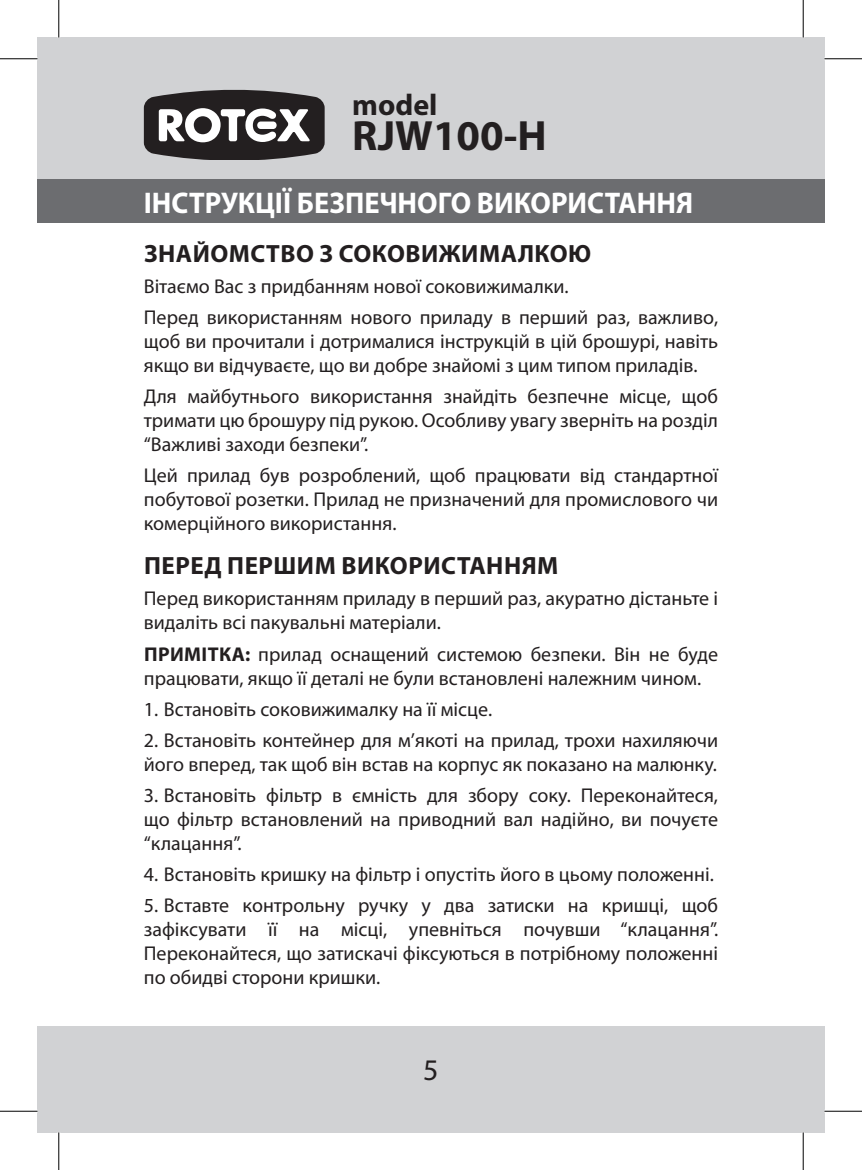
<style>
.page{position:relative;width:862px;height:1170px;background:#fff}
.page>*{position:absolute;margin:0;border:0;box-sizing:border-box;transform-origin:0 0}
.t1{font:700 42.5px "Myriad Pro";color:#231f20}
.t2{font:700 30px "Myriad Pro";color:#fff;scale:.95 1}
.t3{font:700 30px "Myriad Pro";color:#231f20}
.t4{font:30px "Myriad Pro";color:#231f20}
.Text{font:700 25px "Myriad Pro";letter-spacing:.02em;color:#231f20}
.Text-2{font:20px/24px "Myriad Pro";color:#231f20;text-align:justify}
.s1{font-weight:700}
</style>
<div class="page">
<div style="left:38px;top:38px;width:21px;height:185px;background:#d1d2d4"></div>
<div style="left:59px;top:38px;width:765px;height:185px;background:#d1d2d4"></div>
<div style="left:38px;top:180px;width:21px;height:43px;background:#6c6d70"></div>
<div style="left:59px;top:180px;width:765px;height:43px;background:#6c6d70"></div>
<div style="left:38px;top:1026px;width:21px;height:106px;background:#d1d2d4"></div>
<div style="left:59px;top:1026px;width:765px;height:106px;background:#d1d2d4"></div>
<svg style="left:144px;top:90px;width:181px;height:69px"></svg>
<hr style="left:0;top:58px;width:38px;height:1px;background:#000">
<hr style="left:824px;top:58px;width:38px;height:1px;background:#000">
<hr style="left:0;top:1111px;width:38px;height:1px;background:#000">
<hr style="left:824px;top:1111px;width:38px;height:1px;background:#000">
<hr style="left:58px;top:0;width:1px;height:38px;background:#000">
<hr style="left:58px;top:1132px;width:1px;height:38px;background:#000">
<hr style="left:802px;top:0;width:1px;height:38px;background:#000">
<hr style="left:802px;top:1132px;width:1px;height:38px;background:#000">
<h2 class="t3" style="left:352px;top:85px;width:87px">model</h2>
<h1 class="t1" style="left:352px;top:108px;width:196px">RJW100-H</h1>
<p class="t2" style="left:144px;top:183px;width:580px">ІНСТРУКЦІЇ БЕЗПЕЧНОГО ВИКОРИСТАННЯ</p>
<p class="Text" style="left:144px;top:237px;width:449px">ЗНАЙОМСТВО З СОКОВИЖИМАЛКОЮ</p>
<p class="Text-2" style="left:144px;top:274px;width:426px">Вітаємо Вас з придбанням нової соковижималки.</p>
<p class="Text-2" style="left:144px;top:305px;width:576px">Перед використанням нового приладу в перший раз, важливо, щоб ви прочитали і дотрималися інструкцій в цій брошурі, навіть якщо ви відчуваєте, що ви добре знайомі з цим типом приладів.</p>
<p class="Text-2" style="left:144px;top:384px;width:575px">Для майбутнього використання знайдіть безпечне місце, щоб тримати цю брошуру під рукою. Особливу увагу зверніть на розділ “Важливі заходи безпеки”.</p>
<p class="Text-2" style="left:144px;top:463px;width:576px">Цей прилад був розроблений, щоб працювати від стандартної побутової розетки. Прилад не призначений для промислового чи комерційного використання.</p>
<p class="Text" style="left:144px;top:550px;width:416px">ПЕРЕД ПЕРШИМ ВИКОРИСТАННЯМ</p>
<p class="Text-2" style="left:144px;top:586px;width:576px">Перед використанням приладу в перший раз, акуратно дістаньте і видаліть всі пакувальні матеріали.</p>
<p class="Text-2" style="left:144px;top:641px;width:575px"><span class="s1">ПРИМІТКА:</span> прилад оснащений системою безпеки. Він не буде працювати, якщо її деталі не були встановлені належним чином.</p>
<p class="Text-2" style="left:144px;top:697px;width:350px">1. Встановіть соковижималку на її місце.</p>
<p class="Text-2" style="left:144px;top:728px;width:576px">2. Встановіть контейнер для м’якоті на прилад, трохи нахиляючи його вперед, так щоб він встав на корпус як показано на малюнку.</p>
<p class="Text-2" style="left:144px;top:783px;width:576px">3. Встановіть фільтр в ємність для збору соку. Переконайтеся, що фільтр встановлений на приводний вал надійно, ви почуєте “клацання”.</p>
<p class="Text-2" style="left:144px;top:862px;width:571px">4. Встановіть кришку на фільтр і опустіть його в цьому положенні.</p>
<p class="Text-2" style="left:144px;top:893px;width:576px">5. Вставте контрольну ручку у два затиски на кришці, щоб зафіксувати її на місці, упевніться почувши “клацання”.<br>Переконайтеся, що затискачі фіксуються в потрібному положенні по обидві сторони кришки.</p>
<h2 class="t4" style="left:423px;top:1051px;width:17px">5</h2>
</div>
